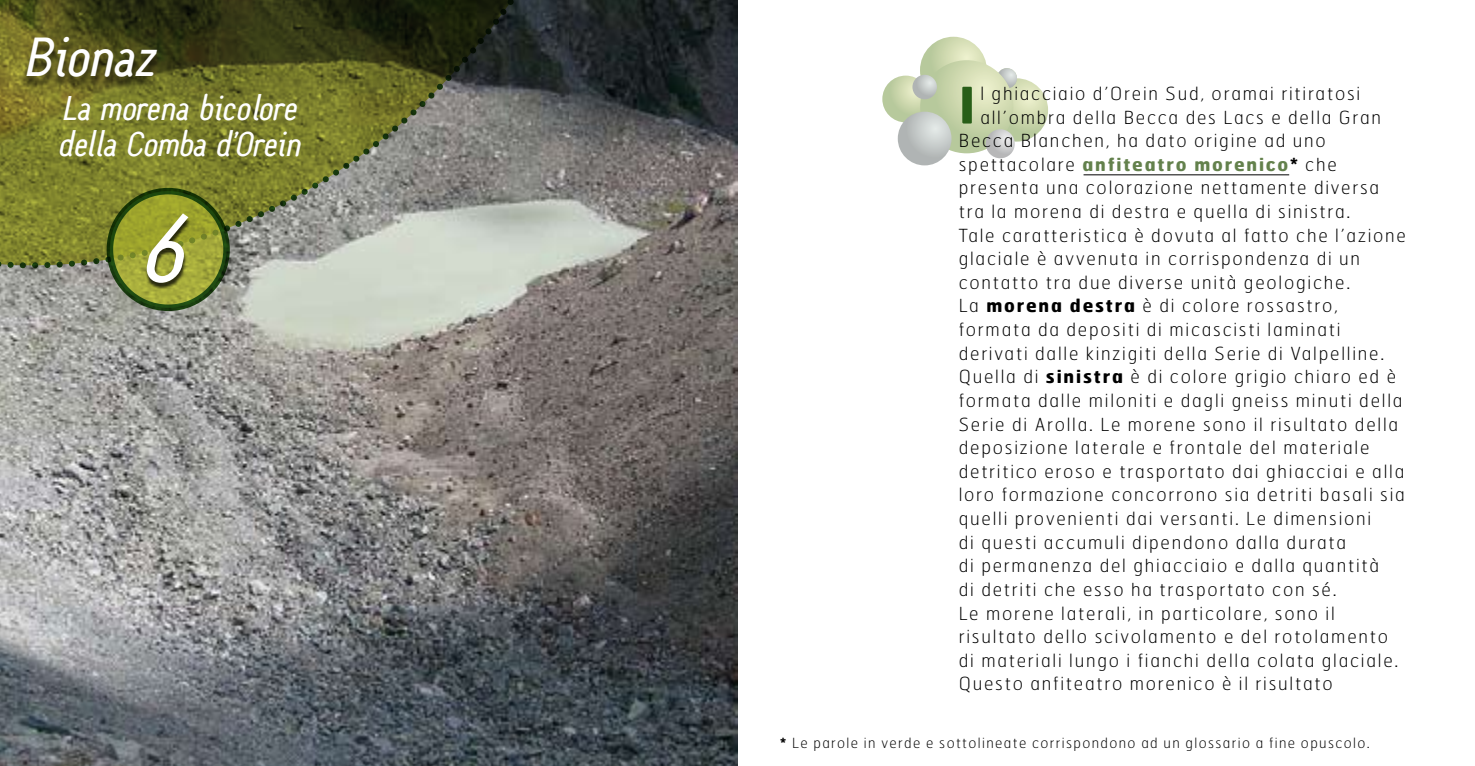
<style>
.page{position:relative;width:1475px;height:766px;background:#fff}
.page>*{position:absolute;margin:0;border:0;box-sizing:border-box;transform-origin:0 0}
.t1{font:84px "Slanted";color:#fff}
.t2{font:700 50.2px "Hermes";color:#285e18}
.t3{font:48px "Slanted";color:#fff}
.t4{font:30px/36px "Slanted";letter-spacing:-.005em;color:#fff}
.t5{font:100 18px "Hermes";letter-spacing:.1em;color:#000}
.t6{font:700 18px "Hermes";letter-spacing:.1em;color:#63814c}
.t7{font:100 14px "Hermes";letter-spacing:.1em;color:#000}
.s1{font-weight:100;color:#000}
.s2{color:#000}
.s3{font-weight:700}
</style>
<div class="page">
<svg style="left:919px;top:37px;width:67px;height:67px"></svg>
<svg style="left:882px;top:76px;width:47px;height:46px"></svg>
<svg style="left:984px;top:78px;width:63px;height:64px;background:#d0dab1"></svg>
<svg style="left:996px;top:68px;width:20px;height:20px"></svg>
<svg style="left:920px;top:60px;width:93px;height:93px;background:#ccd7ad"></svg>
<svg style="left:912px;top:75px;width:24px;height:24px"></svg>
<svg style="left:897px;top:112px;width:54px;height:53px;background:#c1c6c5"></svg>
<svg style="left:985px;top:129px;width:29px;height:29px"></svg>
<img style="left:0;top:0;width:737px;height:765px">
<svg style="left:0;top:0;width:568px;height:270px;background:#72764b"></svg>
<div style="left:21px;top:38px;width:498px;height:83px;background:#000;opacity:.75"></div>
<svg style="left:110px;top:191px;width:116px;height:117px;background:#909a2c"></svg>
<div style="left:107px;top:188px;width:123px;height:123px;border:7px solid #285e18;border-radius:50%"></div>
<div style="left:145px;top:215px;width:265px;height:127px;background:#000;opacity:.75"></div>
<hr style="left:1083px;top:174px;width:205px;height:1px;background:#000">
<h3 class="t3" style="left:24px;top:25px;width:135px">Bionaz</h3>
<h3 class="t4" style="left:58px;top:90px;width:245px">La morena bicolore della Comba d’Orein</h3>
<h1 class="t1" style="left:137px;top:192px;width:46px">6</h1>
<h2 class="t2" style="left:958px;top:72px;width:18px">I</h2>
<p class="t5" style="left:980px;top:82px;width:381px">l ghiacciaio d’Orein Sud, oramai ritiratosi</p>
<p class="t5" style="left:980px;top:106px;width:402px">all’ombra della Becca des Lacs e della Gran</p>
<p class="t5" style="left:958px;top:129px;width:368px">Becca Blanchen, ha dato origine ad uno</p>
<p class="t6" style="left:958px;top:152px;width:379px"><span class="s1">spettacolare</span> anfiteatro morenico<span class="s2">*</span> <span class="s1">che</span></p>
<p class="t5" style="left:958px;top:176px;width:422px">presenta una colorazione nettamente diversa</p>
<p class="t5" style="left:958px;top:200px;width:393px">tra la morena di destra e quella di sinistra.</p>
<p class="t5" style="left:958px;top:224px;width:448px">Tale caratteristica è dovuta al fatto che l’azione</p>
<p class="t5" style="left:958px;top:247px;width:403px">glaciale è avvenuta in corrispondenza di un</p>
<p class="t5" style="left:958px;top:271px;width:393px">contatto tra due diverse unità geologiche.</p>
<p class="t5" style="left:958px;top:294px;width:380px">La <span class="s3">morena destra</span> è di colore rossastro,</p>
<p class="t5" style="left:958px;top:318px;width:383px">formata da depositi di micascisti laminati</p>
<p class="t5" style="left:958px;top:342px;width:427px">derivati dalle kinzigiti della Serie di Valpelline.</p>
<p class="t5" style="left:958px;top:365px;width:439px">Quella di <span class="s3">sinistra</span> è di colore grigio chiaro ed è</p>
<p class="t5" style="left:958px;top:389px;width:445px">formata dalle miloniti e dagli gneiss minuti della</p>
<p class="t5" style="left:958px;top:412px;width:441px">Serie di Arolla. Le morene sono il risultato della</p>
<p class="t5" style="left:958px;top:436px;width:412px">deposizione laterale e frontale del materiale</p>
<p class="t5" style="left:958px;top:460px;width:447px">detritico eroso e trasportato dai ghiacciai e alla</p>
<p class="t5" style="left:958px;top:483px;width:447px">loro formazione concorrono sia detriti basali sia</p>
<p class="t5" style="left:958px;top:507px;width:414px">quelli provenienti dai versanti. Le dimensioni</p>
<p class="t5" style="left:958px;top:530px;width:389px">di questi accumuli dipendono dalla durata</p>
<p class="t5" style="left:958px;top:554px;width:422px">di permanenza del ghiacciaio e dalla quantità</p>
<p class="t5" style="left:958px;top:578px;width:379px">di detriti che esso ha trasportato con sé.</p>
<p class="t5" style="left:958px;top:601px;width:377px">Le morene laterali, in particolare, sono il</p>
<p class="t5" style="left:958px;top:625px;width:431px">risultato dello scivolamento e del rotolamento</p>
<p class="t5" style="left:958px;top:648px;width:441px">di materiali lungo i fianchi della colata glaciale.</p>
<p class="t5" style="left:958px;top:672px;width:375px">Questo anfiteatro morenico è il risultato</p>
<p class="t7" style="left:780px;top:734px;width:591px"><span class="s3">*</span> Le parole in verde e sottolineate corrispondono ad un glossario a fine opuscolo.</p>
</div>
